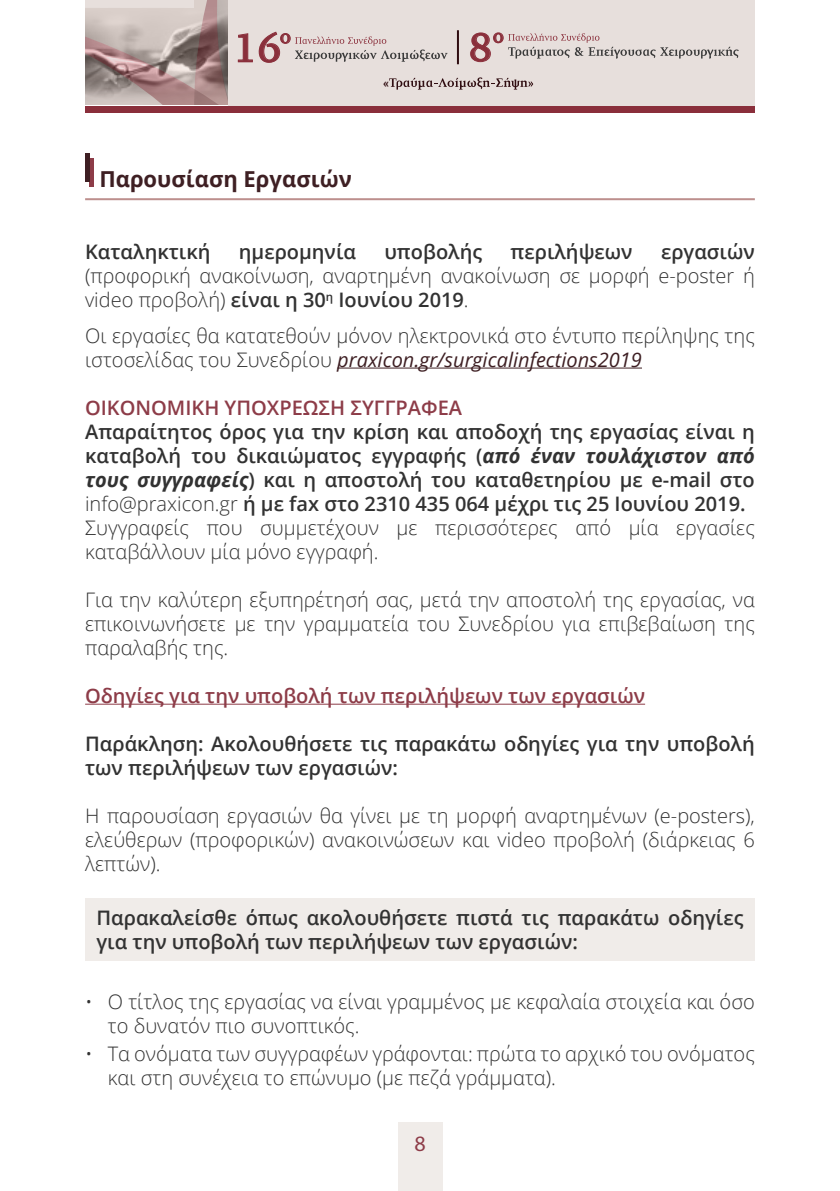
<style>
.page{position:relative;width:840px;height:1191px;background:#fff}
.page>*{position:absolute;margin:0;border:0;box-sizing:border-box;transform-origin:0 0}
.t1{font:41.2px "PF Diplomat Med";color:#8a2f3b}
.t2{font:41.2px "PF Diplomat S Caps Os F Med";color:#8a2f3b}
.t3{font:700 22px "Open Sans";color:#3e1f23}
.t4{font:22px "Myriad Pro";color:#8d3c48}
.t5{font:300 20px/24px "Open Sans";color:#323232}
.t6{font:600 20px/24px "Open Sans";color:#323232}
.t7{font:600 20px "Open Sans";color:#8d3c48}
.t8{font:19.6px "PF Diplomat Med";color:#8a2f3b}
.t9{font:700 12.6px "PF Diplomat";color:#300d11}
.s1{font-weight:600}
.s2{font-weight:400;font-style:italic;color:#3e1f23}
.s3{font-weight:700;font-style:italic}
.s4{font-weight:300}
</style>
<div class="page">
<div style="left:397px;top:1123px;width:45px;height:68px;background:#f0ece9"></div>
<div style="left:85px;top:0;width:669px;height:108px;background:#e7dfdc"></div>
<svg style="left:389px;top:77px;width:144px;height:13px"></svg>
<svg style="left:194px;top:0;width:34px;height:7px"></svg>
<img style="left:85px;top:7px;width:143px;height:99px">
<div style="left:85px;top:106px;width:669px;height:7px;background:#8a2f3b"></div>
<svg style="left:238px;top:33px;width:15px;height:29px"></svg>
<svg style="left:259px;top:32px;width:188px;height:31px"></svg>
<svg style="left:470px;top:32px;width:268px;height:30px"></svg>
<hr style="left:456px;top:30px;width:2px;height:34px;background:#300d11">
<hr style="left:337px;top:367px;width:304px;height:1px;background:#3e1f23">
<hr style="left:85px;top:703px;width:559px;height:1px;background:#8d3c48">
<div style="left:85px;top:898px;width:669px;height:62px;background:#f0ece9"></div>
<hr style="left:85px;top:198px;width:669px;height:2px;background:#bd8f8d">
<div style="left:89px;top:158px;width:5px;height:29px;background:#8d3c48"></div>
<div style="left:85px;top:153px;width:5px;height:28px;background:#3e1f23"></div>
<h1 class="t1" style="left:232px;top:26px;width:50px">16</h1>
<p class="t8" style="left:280px;top:26px;width:13px">o</p>
<h1 class="t2" style="left:468px;top:25px;width:26px">8</h1>
<p class="t8" style="left:492px;top:26px;width:13px">o</p>
<p class="t9" style="left:383px;top:76px;width:7px">«</p>
<p class="t3" style="left:99px;top:163px;width:254px">Παρουσίαση Εργασιών</p>
<p class="t6" style="left:85px;top:239px;width:127px">Καταληκτική</p>
<p class="t6" style="left:239px;top:239px;width:119px">ημερομηνία</p>
<p class="t6" style="left:384px;top:239px;width:99px">υποβολής</p>
<p class="t6" style="left:510px;top:239px;width:123px">περιλήψεων</p>
<p class="t6" style="left:660px;top:239px;width:95px">εργασιών</p>
<p class="t5" style="left:85px;top:263px;width:670px">(προφορική ανακοίνωση, αναρτημένη ανακοίνωση σε μορφή e-poster ή video προβολή) <span class="s1">είναι η 30</span><sup>η</sup> <span class="s1">Ιουνίου 2019</span>.</p>
<p class="t5" style="left:85px;top:323px;width:670px">Οι εργασίες θα κατατεθούν μόνον ηλεκτρονικά στο έντυπο περίληψης της ιστοσελίδας του Συνεδρίου <span class="s2">praxicon.gr/surgicalinfections2019</span></p>
<p class="t7" style="left:85px;top:393px;width:378px">ΟΙΚΟΝΟΜΙΚΗ ΥΠΟΧΡΕΩΣΗ ΣΥΓΓΡΑΦΕΑ</p>
<p class="t6" style="left:85px;top:419px;width:671px">Απαραίτητος όρος για την κρίση και αποδοχή της εργασίας είναι η καταβολή του δικαιώματος εγγραφής (<span class="s3">από έναν τουλάχιστον από τους συγγραφείς</span>) και η αποστολή του καταθετηρίου με e-mail στο <span class="s4">info@praxicon.gr</span> ή με fax στο 2310 435 064 μέχρι τις 25 Ιουνίου 2019.<br><span class="s4">Συγγραφείς που συμμετέχουν με περισσότερες από μία εργασίες καταβάλλουν μία μόνο εγγραφή.</span></p>
<p class="t5" style="left:85px;top:587px;width:670px;text-align:justify">Για την καλύτερη εξυπηρέτησή σας, μετά την αποστολή της εργασίας, να επικοινωνήσετε με την γραμματεία του Συνεδρίου για επιβεβαίωση της παραλαβής της.</p>
<p class="t7" style="left:85px;top:681px;width:561px">Οδηγίες για την υποβολή των περιλήψεων των εργασιών</p>
<p class="t6" style="left:85px;top:731px;width:670px">Παράκληση: Ακολουθήσετε τις παρακάτω οδηγίες για την υποβολή των περιλήψεων των εργασιών:</p>
<p class="t5" style="left:85px;top:803px;width:671px;text-align:justify">Η παρουσίαση εργασιών θα γίνει με τη μορφή αναρτημένων (e-posters), ελεύθερων (προφορικών) ανακοινώσεων και video προβολή (διάρκειας 6 λεπτών).</p>
<p class="t6" style="left:96px;top:905px;width:648px">Παρακαλείσθε όπως ακολουθήσετε πιστά τις παρακάτω οδηγίες για την υποβολή των περιλήψεων των εργασιών:</p>
<p class="t5" style="left:108px;top:989px;width:648px;text-indent:-23px">• Ο τίτλος της εργασίας να είναι γραμμένος με κεφαλαία στοιχεία και όσο το δυνατόν πιο συνοπτικός.</p>
<p class="t5" style="left:108px;top:1041px;width:648px;text-indent:-23px">• Τα ονόματα των συγγραφέων γράφονται: πρώτα το αρχικό του ονόματος και στη συνέχεια το επώνυμο (με πεζά γράμματα).</p>
<p class="t4" style="left:414px;top:1129px;width:13px">8</p>
</div>
